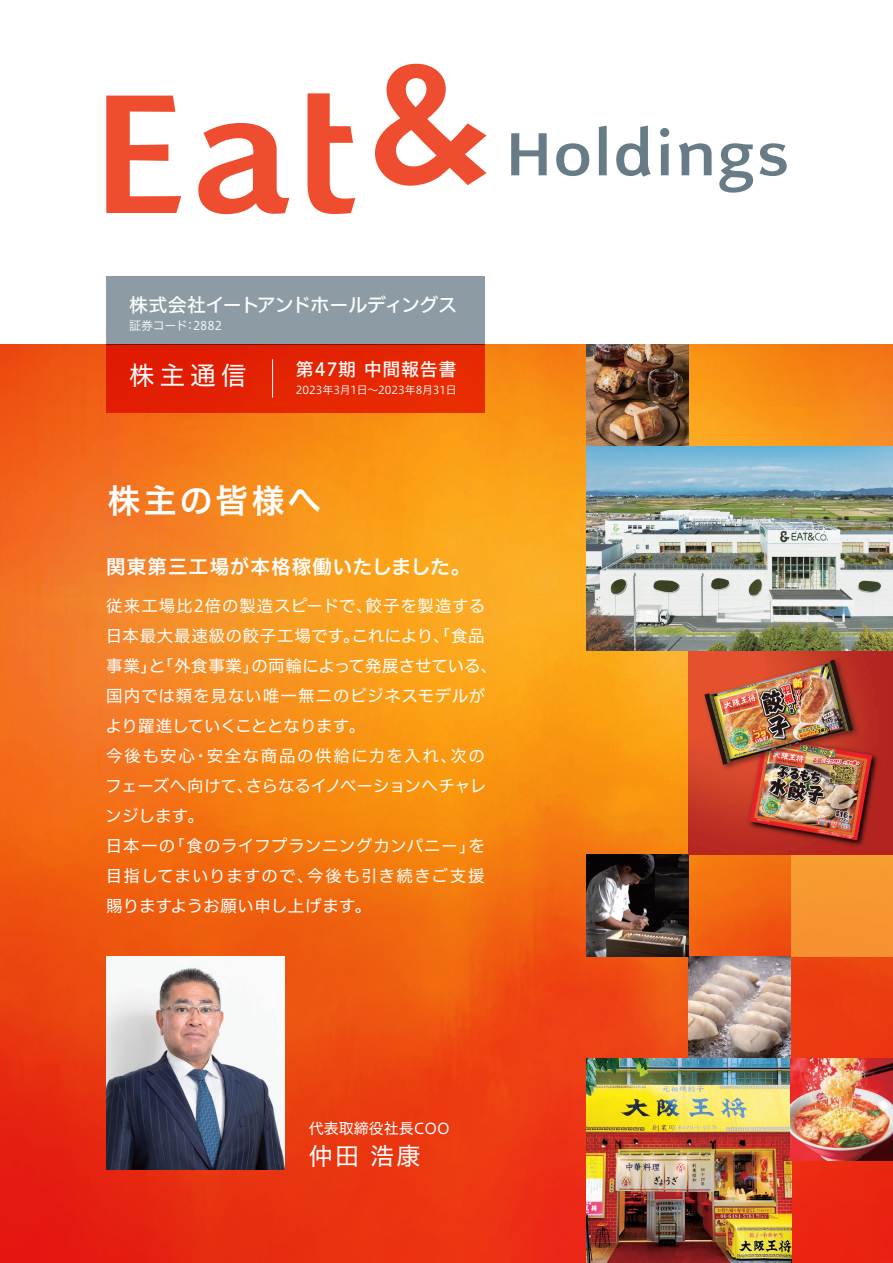
<style>
.page{position:relative;width:893px;height:1263px;background:#fff}
.page>*{position:absolute;margin:0;border:0;box-sizing:border-box;transform-origin:0 0}
.t1{font:33px "Hiragino UD Sans F Std W6";letter-spacing:.09em;color:#fff}
.t2{font:25.5px "Hiragino UD Sans F Std W4";color:#fff}
.t3{font:24px "Hiragino UD Sans F Std W4";color:#fff}
.t4{font:19.5px "Hiragino UD Sans F Std W6";letter-spacing:.055em;color:#fff}
.t5{font:18.9px "Hiragino UD Sans F Std W5";letter-spacing:-.02em;color:#fff}
.t6{font:18px "Hiragino UD Sans F Std W5";letter-spacing:.04em;color:#fff}
.t7{font:16.5px/30px "Hiragino UD Sans F Std W4";letter-spacing:.04em;color:#fff}
.t8{font:15px "Hiragino UD Sans F Std W4";color:#fff}
.t9{font:12px "Hiragino UD Sans F Std W3";color:#fff}
.t10{font:10.95px "Hiragino UD Sans F Std W3";color:#fff}
</style>
<div class="page">
<img style="left:0;top:344px;width:893px;height:919px">
<img style="left:587px;top:344px;width:102px;height:102px">
<div style="left:791px;top:855px;width:102px;height:102px;background:#f79630"></div>
<img style="left:689px;top:957px;width:102px;height:102px">
<img style="left:587px;top:855px;width:102px;height:102px">
<img style="left:689px;top:651px;width:204px;height:204px">
<img style="left:587px;top:446px;width:306px;height:205px">
<img style="left:587px;top:1059px;width:204px;height:204px">
<img style="left:791px;top:1059px;width:102px;height:102px">
<img style="left:106px;top:957px;width:179px;height:212px">
<div style="left:106px;top:344px;width:379px;height:68px;background:#e32403"></div>
<hr style="left:272px;top:359px;width:1px;height:39px;background:#fff">
<div style="left:106px;top:276px;width:379px;height:68px;background:#8d9ca4"></div>
<svg style="left:556px;top:143px;width:33px;height:33px"></svg>
<svg style="left:719px;top:143px;width:34px;height:50px"></svg>
<svg style="left:759px;top:143px;width:28px;height:33px"></svg>
<svg style="left:599px;top:126px;width:8px;height:49px"></svg>
<svg style="left:616px;top:126px;width:35px;height:51px"></svg>
<div style="left:660px;top:128px;width:9px;height:9px;background:#677c86;border-radius:50%"></div>
<svg style="left:661px;top:143px;width:8px;height:32px"></svg>
<svg style="left:679px;top:143px;width:33px;height:32px"></svg>
<svg style="left:511px;top:133px;width:36px;height:42px"></svg>
<svg style="left:106px;top:64px;width:380px;height:151px"></svg>
<p class="t5" style="left:129px;top:290px;width:329px">株式会社イートアンドホールディングス</p>
<p class="t9" style="left:129px;top:316px;width:94px">証券コード：2882</p>
<h2 class="t2" style="left:129px;top:356px;width:119px">株主通信</h2>
<p class="t6" style="left:296px;top:356px;width:162px">第47期中間報告書</p>
<p class="t10" style="left:296px;top:382px;width:162px">2023年3月1日～2023年8月31日</p>
<h1 class="t1" style="left:108px;top:475px;width:215px">株主の皆様へ</h1>
<p class="t4" style="left:106px;top:552px;width:366px">関東第三工場が本格稼働いたしました。</p>
<p class="t7" style="left:106px;top:590px;width:393px">従来工場比2倍の製造スピードで、餃子を製造する日本最大最速級の餃子工場です。これにより、「食品事業」と「外食事業」の両輪によって発展させている、国内では類を見ない唯一無二のビジネスモデルがより躍進していくこととなります。<br>今後も安心・安全な商品の供給に力を入れ、次のフェーズへ向けて、さらなるイノベーションへチャレンジします。<br>日本一の「食のライフプランニングカンパニー」を目指してまいりますので、今後も引き続きご支援賜りますようお願い申し上げます。</p>
<p class="t8" style="left:309px;top:1117px;width:142px">代表取締役社長COO</p>
<h3 class="t3" style="left:309px;top:1137px;width:113px">仲田 浩康</h3>
</div>
